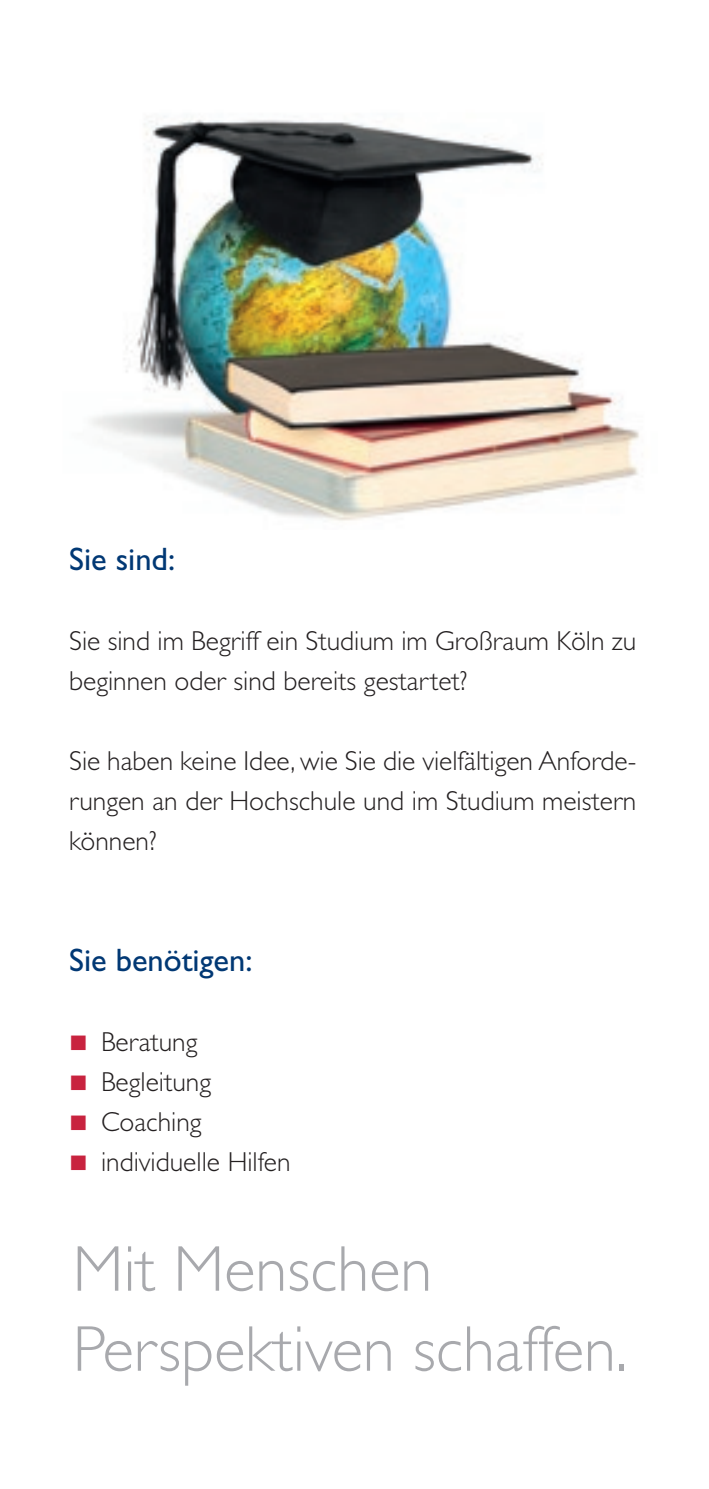
<style>
.page{position:relative;width:709px;height:1489px;background:#fff}
.page>*{position:absolute;margin:0;border:0;box-sizing:border-box;transform-origin:0 0}
.A_Perspektiven{font:300 65px "Gill Sans Std";color:#a8a9ad}
.H3_Fließtext_Headlin{font:32.5px "Gill Sans Std";color:#013874}
.P_Fließtext{font:300 27.5px/40px "Gill Sans Std";color:#231f20}
.P_Fließtext_Aufzählu{font:300 27.5px "Gill Sans Std";color:#231f20}
.s1{color:#c8233f}
</style>
<div class="page">
<img style="left:92px;top:116px;width:547px;height:405px">
<p class="H3_Fließtext_Headlin" style="left:69px;top:540px;width:108px">Sie sind:</p>
<p class="P_Fließtext" style="left:69px;top:621px;width:568px">Sie sind im Begriff ein Studium im Großraum Köln zu beginnen oder sind bereits gestartet?</p>
<p class="P_Fließtext" style="left:69px;top:741px;width:568px;text-align:justify">Sie haben keine Idee, wie Sie die vielfältigen Anforde&shy;rungen an der Hochschule und im Studium meistern können?</p>
<p class="H3_Fließtext_Headlin" style="left:69px;top:940px;width:185px">Sie benötigen:</p>
<p class="P_Fließtext_Aufzählu" style="left:69px;top:1025px;width:130px"><span class="s1">■</span> Beratung</p>
<p class="P_Fließtext_Aufzählu" style="left:69px;top:1065px;width:143px"><span class="s1">■</span> Begleitung</p>
<p class="P_Fließtext_Aufzählu" style="left:69px;top:1105px;width:134px"><span class="s1">■</span> Coaching</p>
<p class="P_Fließtext_Aufzählu" style="left:69px;top:1145px;width:223px"><span class="s1">■</span> individuelle Hilfen</p>
<p class="A_Perspektiven" style="left:73px;top:1232px;width:361px">Mit Menschen</p>
<p class="A_Perspektiven" style="left:73px;top:1312px;width:556px">Perspektiven schaffen.</p>
</div>
